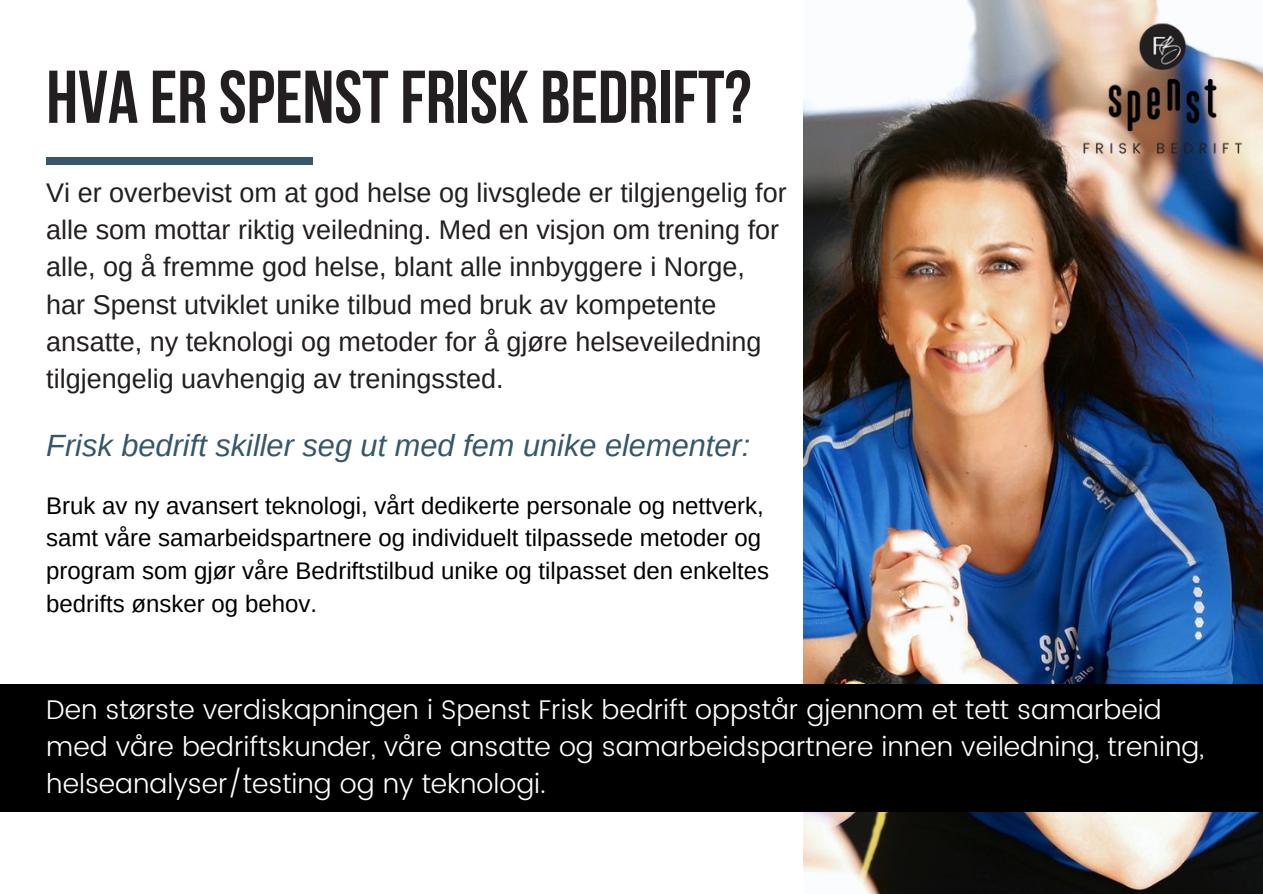
<style>
.page{position:relative;width:1263px;height:894px;background:#fff}
.page>*{position:absolute;margin:0;border:0;box-sizing:border-box;transform-origin:0 0}
.t1{font:700 74.55px "Bebas Neue";color:#231f20}
.t2{font:italic 30.75px "Arimo";color:#355768}
.t3{font:27px/37.2px "Arimo";color:#231f20}
.t4{font:300 27px/37.2px "Poppins";color:#fff}
.t5{font:24px/32.7px "Arimo";color:#000}
</style>
<div class="page">
<div style="left:46px;top:157px;width:267px;height:7px;background:#355768"></div>
<img style="left:803px;top:0;width:459px;height:893px">
<img style="left:1071px;top:17px;width:179px;height:161px">
<div style="left:0;top:684px;width:1263px;height:127px;background:#000"></div>
<h1 class="t1" style="left:46px;top:67px;width:707px">HVA ER SPENSTFRISK BEDRIFT?</h1>
<h3 class="t3" style="left:46px;top:174px;width:742px">Vi er overbevist om at god helse og livsglede er tilgjengelig for alle som mottar riktig veiledning. Med en visjon om trening for alle, og å fremme god helse, blant alle innbyggere i Norge, har Spenst utviklet unike tilbud med bruk av kompetente ansatte, ny teknologi og metoder for å gjøre helseveiledning tilgjengelig uavhengig av treningssted.</h3>
<h2 class="t2" style="left:46px;top:428px;width:705px">Frisk bedrift skiller seg ut med fem unike elementer:</h2>
<p class="t5" style="left:46px;top:489px;width:724px">Bruk av ny avansert teknologi, vårt dedikerte personale og nettverk, samt våre samarbeidspartnere og individuelt tilpassede metoder og program som gjør våre Bedriftstilbud unike og tilpasset den enkeltes bedrifts ønsker og behov.</p>
<h3 class="t4" style="left:46px;top:690px;width:1159px">Den største verdiskapningen i Spenst Frisk bedrift oppstår gjennom et tett samarbeid med våre bedriftskunder, våre ansatte og samarbeidspartnere innen veiledning, trening, helseanalyser/testing og ny teknologi.</h3>
</div>
